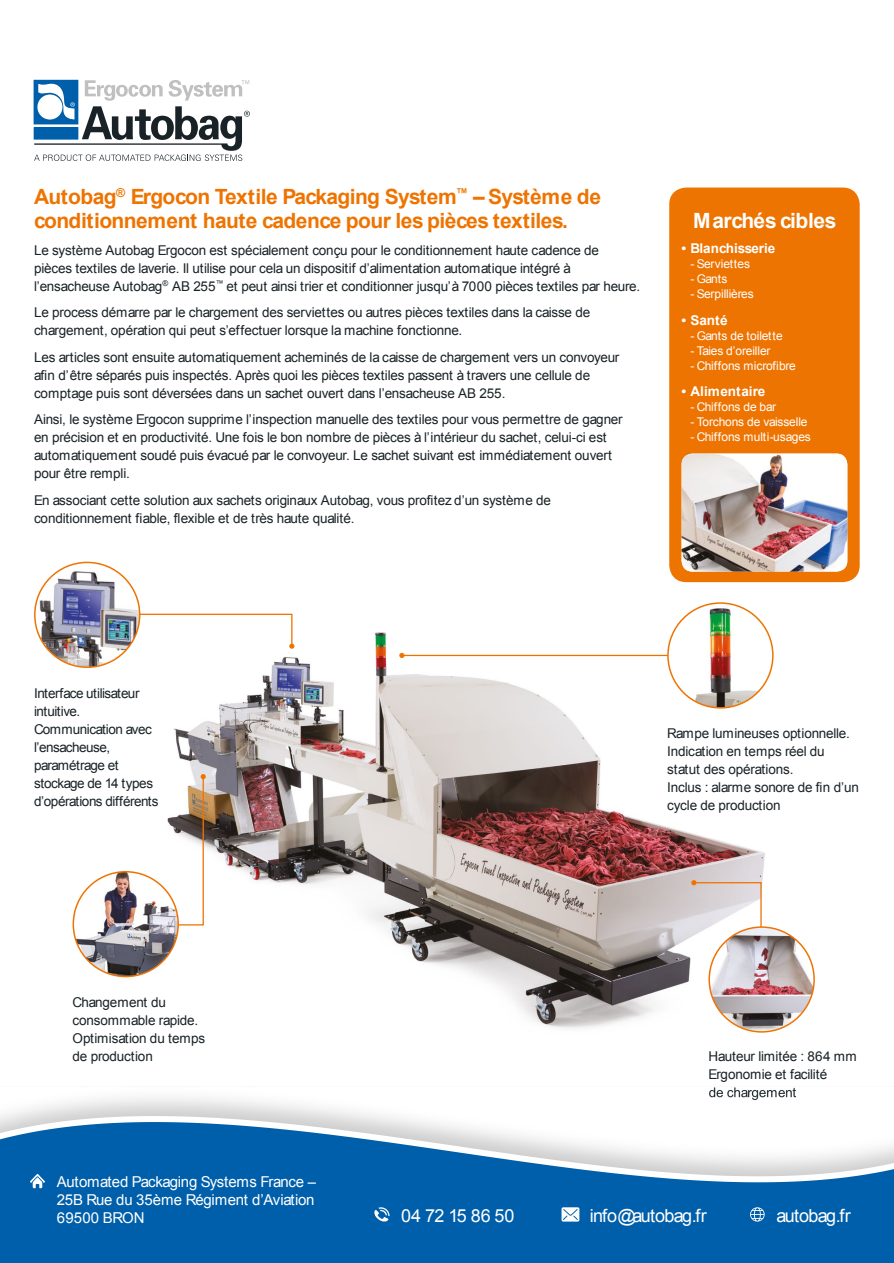
<style>
.page{position:relative;width:894px;height:1263px;background:#fff}
.page>*{position:absolute;margin:0;border:0;box-sizing:border-box;transform-origin:0 0}
.t1{font:700 21px/24px "Arial";letter-spacing:-.03em;color:#ee7402}
.t2{font:700 21px "Arial";letter-spacing:-.02em;color:#fff}
.t3{font:18px "Arial";letter-spacing:-.035em;color:#fff}
.t4{font:15px/18px "Arial";letter-spacing:-.02em;color:#fff;text-align:justify}
.t5{font:13.5px/18px "Arial";letter-spacing:-.01em;color:#192226}
.t6{font:13.5px/18px "Arial";letter-spacing:-.035em;color:#192226}
.t7{font:700 13.5px "Arial";color:#fff}
.t8{font:12px "Arial";letter-spacing:-.01em;color:#fff}
</style>
<div class="page">
<img style="left:151px;top:619px;width:629px;height:414px">
<svg style="left:128px;top:613px;width:166px;height:36px"></svg>
<svg style="left:142px;top:774px;width:64px;height:152px"></svg>
<svg style="left:691px;top:880px;width:71px;height:120px"></svg>
<div style="left:669px;top:188px;width:190px;height:394px;background:#ee7402;border-radius:17px"></div>
<img style="left:681px;top:454px;width:166px;height:118px;border-radius:11px">
<img style="left:35px;top:562px;width:105px;height:105px;border-radius:50%">
<div style="left:34px;top:562px;width:106px;height:106px;border:2px solid #ee7402;border-radius:50%"></div>
<img style="left:73px;top:872px;width:105px;height:104px;border-radius:50%">
<div style="left:72px;top:871px;width:107px;height:106px;border:2px solid #ee7402;border-radius:50%"></div>
<hr style="left:402px;top:655px;width:328px;height:1px;background:#ee7402">
<svg style="left:399px;top:653px;width:5px;height:5px"></svg>
<img style="left:667px;top:603px;width:105px;height:105px;border-radius:50%">
<div style="left:667px;top:602px;width:106px;height:107px;border:2px solid #ee7402;border-radius:50%"></div>
<img style="left:709px;top:927px;width:104px;height:105px;border-radius:51px">
<div style="left:708px;top:926px;width:106px;height:107px;border:2px solid #ee7402;border-radius:50%"></div>
<svg style="left:34px;top:79px;width:216px;height:82px"></svg>
<svg style="left:2px;top:1099px;width:756px;height:17px"></svg>
<svg style="left:0;top:1116px;width:893px;height:147px;fill:#005faa"></svg>
<svg style="left:30px;top:1174px;width:15px;height:14px"></svg>
<svg style="left:374px;top:1207px;width:15px;height:16px"></svg>
<svg style="left:561px;top:1207px;width:18px;height:14px"></svg>
<svg style="left:749px;top:1207px;width:15px;height:14px"></svg>
<h1 class="t1" style="left:34px;top:187px;width:568px">Autobag<sup>®</sup> Ergocon Textile Packaging System<sup>™</sup> – Système de conditionnement haute cadence pour les pièces textiles.</h1>
<p class="t5" style="left:34px;top:242px;width:607px">Le système Autobag Ergocon est spécialement conçu pour le conditionnement haute cadence de pièces textiles de laverie. Il utilise pour cela un dispositif d’alimentation automatique intégré à l’ensacheuse Autobag<sup>®</sup> AB 255<sup>™</sup> et peut ainsi trier et conditionner jusqu’à 7000 pièces textiles par heure.</p>
<p class="t5" style="left:34px;top:305px;width:557px">Le process démarre par le chargement des serviettes ou autres pièces textiles dans la caisse de chargement, opération qui peut s’effectuer lorsque la machine fonctionne.</p>
<p class="t5" style="left:34px;top:349px;width:586px">Les articles sont ensuite automatiquement acheminés de la caisse de chargement vers un convoyeur afin d’être séparés puis inspectés. Après quoi les pièces textiles passent à travers une cellule de comptage puis sont déversées dans un sachet ouvert dans l’ensacheuse AB 255.</p>
<p class="t5" style="left:34px;top:412px;width:590px">Ainsi, le système Ergocon supprime l’inspection manuelle des textiles pour vous permettre de gagner en précision et en productivité. Une fois le bon nombre de pièces à l’intérieur du sachet, celui-ci est automatiquement soudé puis évacué par le convoyeur. Le sachet suivant est immédiatement ouvert pour être rempli.</p>
<p class="t5" style="left:34px;top:492px;width:518px">En associant cette solution aux sachets originaux Autobag, vous profitez d’un système de conditionnement fiable, flexible et de très haute qualité.</p>
<h1 class="t2" style="left:692px;top:213px;width:145px">Marchés cibles</h1>
<p class="t7" style="left:681px;top:243px;width:95px">• Blanchisserie</p>
<p class="t8" style="left:690px;top:259px;width:61px">- Serviettes</p>
<p class="t8" style="left:690px;top:274px;width:39px">- Gants</p>
<p class="t8" style="left:690px;top:289px;width:65px">- Serpillières</p>
<p class="t7" style="left:681px;top:315px;width:48px">• Santé</p>
<p class="t8" style="left:690px;top:331px;width:94px">- Gants de toilette</p>
<p class="t8" style="left:690px;top:346px;width:81px">- Taies d’oreiller</p>
<p class="t8" style="left:690px;top:361px;width:107px">- Chiffons microfibre</p>
<p class="t7" style="left:681px;top:386px;width:85px">• Alimentaire</p>
<p class="t8" style="left:690px;top:402px;width:87px">- Chiffons de bar</p>
<p class="t8" style="left:690px;top:417px;width:118px">- Torchons de vaisselle</p>
<p class="t8" style="left:690px;top:432px;width:122px">- Chiffons multi-usages</p>
<p class="t6" style="left:34px;top:685px;width:126px">Interface utilisateur intuitive.<br>Communication avec l’ensacheuse, paramétrage et stockage de 14 types d’opérations différents</p>
<p class="t5" style="left:667px;top:725px;width:193px">Rampe lumineuses optionnelle.<br>Indication en temps réel du statut des opérations.<br>Inclus : alarme sonore de fin d’un cycle de production</p>
<p class="t5" style="left:72px;top:994px;width:134px">Changement du consommable rapide.<br>Optimisation du temps de production</p>
<p class="t5" style="left:708px;top:1049px;width:150px">Hauteur limitée : 864 mm<br>Ergonomie et facilité</p>
<p class="t4" style="left:57px;top:1174px;width:260px">Automated Packaging Systems France – 25B Rue du 35ème Régiment d’Aviation 69500 BRON</p>
<h2 class="t3" style="left:401px;top:1208px;width:115px">04 72 15 86 50</h2>
<h2 class="t3" style="left:589px;top:1208px;width:118px">info@autobag.fr</h2>
<h2 class="t3" style="left:776px;top:1208px;width:76px">autobag.fr</h2>
</div>
